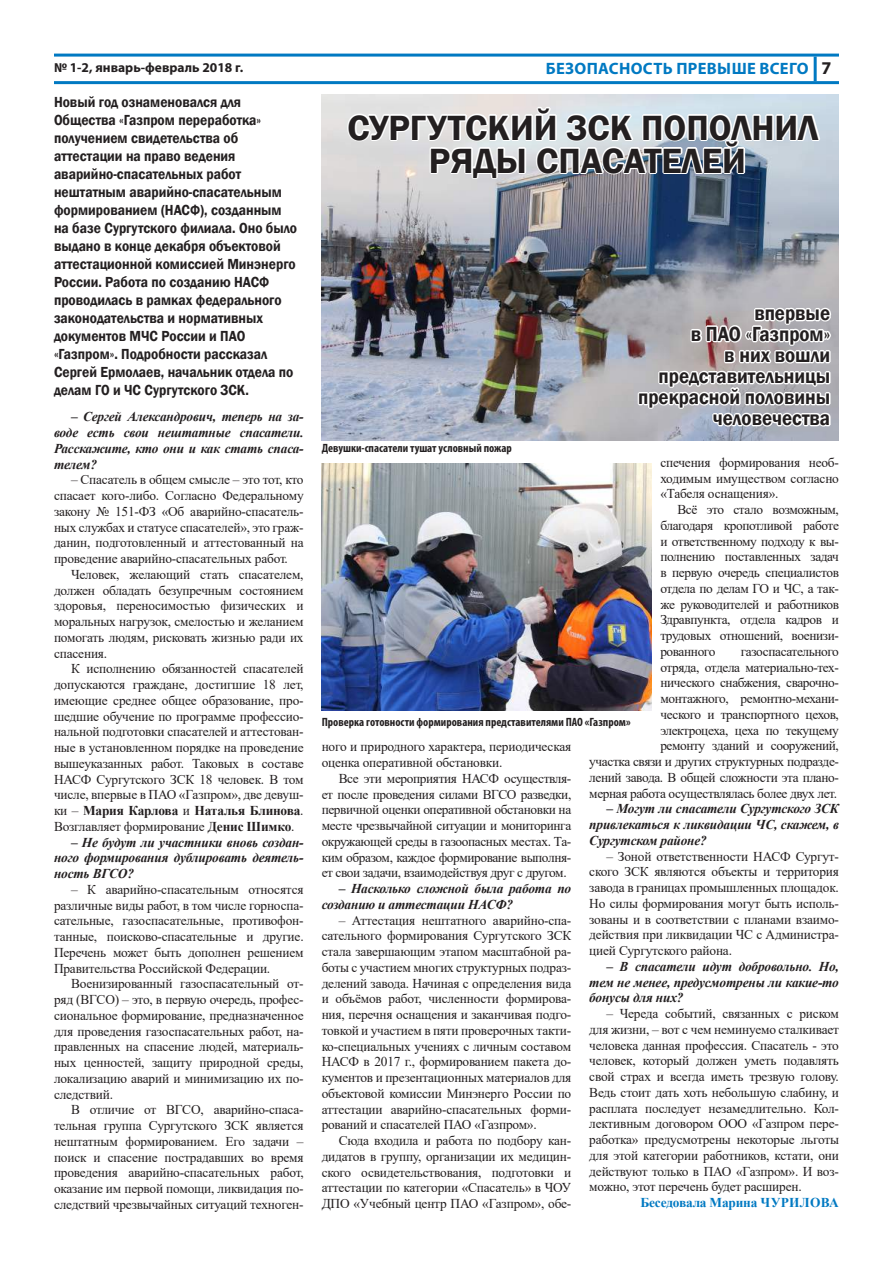
<style>
.page{position:relative;width:893px;height:1263px;background:#fff}
.page>*{position:absolute;margin:0;border:0;box-sizing:border-box;transform-origin:0 0}
.t1{font:600 36px/33px "Franklin Gothic";color:#231f20;text-align:center}
.t2{font:600 21px/21px "Franklin Gothic";color:#231f20;text-align:right;scale:.9 1}
.t3{font:700 16.5px "Myriad Pro";letter-spacing:.02em;color:#0079c2}
.t4{font:600 15px/18px "Franklin Gothic";color:#231f20;scale:.9 1}
.t5{font:13.5px/15.8px "Times New Roman";letter-spacing:-.015em;color:#231f20;text-align:justify}
.t6{font:italic 700 13.5px/15.8px "Times New Roman";letter-spacing:-.015em;color:#231f20;text-align:justify}
.t7{font:700 13.5px "Myriad Pro";color:#231f20}
.t8{font:700 13.5px "Times New Roman";letter-spacing:-.015em;color:#0079c2}
.t9{font:700 condensed 12px "Myriad Pro";color:#231f20}
.s1{font-size:18px;color:#231f20}
.s2{font-weight:700}
</style>
<div class="page">
<hr style="left:54px;top:54px;width:785px;height:3px;background:#0079c2">
<hr style="left:54px;top:81px;width:785px;height:3px;background:#0079c2">
<hr style="left:814px;top:57px;width:3px;height:24px;background:#0079c2">
<img style="left:322px;top:464px;width:330px;height:246px">
<img style="left:322px;top:95px;width:517px;height:345px">
<svg style="left:345px;top:105px;width:478px;height:76px"></svg>
<svg style="left:636px;top:305px;width:198px;height:124px"></svg>
<p class="t7" style="left:54px;top:59px;width:191px">№ 1-2, январь-февраль 2018 г.</p>
<p class="t3" style="left:546px;top:57px;width:287px">БЕЗОПАСНОСТЬ ПРЕВЫШЕ ВСЕГО <span class="s1">7</span></p>
<p class="t4" style="left:54px;top:93px;width:272px">Новый год ознаменовался для<br>Общества «Газпром переработка» получением свидетельства об аттестации на право ведения аварийно-спасательных работ нештатным аварийно-спасательным формированием (НАСФ), созданным на базе Сургутского филиала. Оно было выдано в конце декабря объектовой аттестационной комиссией Минэнерго<br>России. Работа по созданию НАСФ проводилась в рамках федерального законодательства и нормативных документов МЧС России и ПАО «Газпром». Подробности рассказал<br>Сергей Ермолаев, начальник отдела по делам ГО и ЧС Сургутского ЗСК.</p>
<p class="t6" style="left:54px;top:408px;width:251px;text-indent:17px">– Сергей Александрович, теперь на за&shy;воде есть свои нештатные спасатели.<br>Расскажите, кто они и как стать спаса&shy;телем?</p>
<p class="t5" style="left:54px;top:471px;width:251px;text-indent:17px">– Спасатель в общем смысле – это тот, кто спасает кого-либо. Согласно Федеральному закону № 151-ФЗ «Об аварийно-спасатель&shy;ных службах и статусе спасателей», это граж&shy;данин, подготовленный и аттестованный на проведение аварийно-спасательных работ.</p>
<p class="t5" style="left:54px;top:566px;width:251px;text-indent:17px">Человек, желающий стать спасателем, должен обладать безупречным состоянием здоровья, переносимостью физических и моральных нагрузок, смелостью и желанием помогать людям, рисковать жизнью ради их спасения.</p>
<p class="t5" style="left:54px;top:660px;width:251px;text-indent:17px">К исполнению обязанностей спасателей допускаются граждане, достигшие 18 лет, имеющие среднее общее образование, про&shy;шедшие обучение по программе профессио&shy;нальной подготовки спасателей и аттестован&shy;ные в установленном порядке на проведение вышеуказанных работ. Таковых в составе НАСФ Сургутского ЗСК 18 человек. В том числе, впервые в ПАО «Газпром», две девуш&shy;ки – <span class="s2">Мария Карлова</span> и <span class="s2">Наталья Блинова</span>.<br>Возглавляет формирование <span class="s2">Денис Шимко</span>.</p>
<p class="t6" style="left:54px;top:834px;width:251px;text-indent:17px">– Не будут ли участники вновь создан&shy;ного формирования дублировать деятель&shy;ность ВГСО?</p>
<p class="t5" style="left:54px;top:881px;width:251px;text-indent:17px">– К аварийно-спасательным относятся различные виды работ, в том числе горноспа&shy;сательные, газоспасательные, противофон&shy;танные, поисково-спасательные и другие.<br>Перечень может быть дополнен решением Правительства Российской Федерации.</p>
<p class="t5" style="left:54px;top:975px;width:251px;text-indent:17px">Военизированный газоспасательный от&shy;ряд (ВГСО) – это, в первую очередь, профес&shy;сиональное формирование, предназначенное для проведения газоспасательных работ, на&shy;правленных на спасение людей, материаль&shy;ных ценностей, защиту природной среды, локализацию аварий и минимизацию их по&shy;следствий.</p>
<p class="t5" style="left:54px;top:1101px;width:251px;text-indent:17px">В отличие от ВГСО, аварийно-спаса&shy;тельная группа Сургутского ЗСК является нештатным формированием. Его задачи – поиск и спасение пострадавших во время проведения аварийно-спасательных работ, оказание им первой помощи, ликвидация по&shy;следствий чрезвычайных ситуаций техноген-</p>
<h1 class="t1" style="left:347px;top:111px;width:472px">СУРГУТСКИЙ ЗСК ПОПОЛНИЛ<br>РЯДЫ СПАСАТЕЛЕЙ</h1>
<h2 class="t2" style="left:638px;top:303px;width:215px">впервые<br>в ПАО «Газпром»<br>в них вошли представительницы прекрасной половины человечества</h2>
<p class="t9" style="left:322px;top:440px;width:192px">Девушки-спасатели тушат условный пожар</p>
<p class="t5" style="left:660px;top:454px;width:180px">спечения формирования необ&shy;ходимым имуществом согласно «Табеля оснащения».</p>
<p class="t5" style="left:660px;top:501px;width:180px;text-indent:17px">Всё это стало возможным, благодаря кропотливой работе и ответственному подходу к вы&shy;полнению поставленных задач в первую очередь специалистов отдела по делам ГО и ЧС, а так&shy;же руководителей и работников Здравпункта, отдела кадров и трудовых отношений, военизи&shy;рованного</p>
<p class="t5" style="left:589px;top:643px;width:251px;text-align:right">газоспасательного<br>отряда, отдела материально-тех-<br>нического снабжения, сварочно&shy;монтажного, ремонтно-механи-<br>ческого и транспортного цехов, электроцеха, цеха по текущему<br>ремонту зданий и сооружений,<br>участка связи и других структурных подразде&shy;лений завода. В общей сложности эта плано&shy;мерная работа осуществлялась более двух лет.</p>
<p class="t6" style="left:589px;top:801px;width:251px;text-indent:17px">– Могут ли спасатели Сургутского ЗСК привлекаться к ликвидации ЧС, скажем, в Сургутском районе?</p>
<p class="t5" style="left:589px;top:848px;width:251px;text-indent:17px">– Зоной ответственности НАСФ Сургут&shy;ского ЗСК являются объекты и территория завода в границах промышленных площадок.<br>Но силы формирования могут быть исполь&shy;зованы и в соответствии с планами взаимо&shy;действия при ликвидации ЧС с Администра&shy;цией Сургутского района.</p>
<p class="t6" style="left:589px;top:958px;width:251px;text-indent:17px">– В спасатели идут добровольно. Но, тем не менее, предусмотрены ли какие-то бонусы для них?</p>
<p class="t5" style="left:589px;top:1005px;width:251px;text-indent:17px">– Череда событий, связанных с риском для жизни, – вот с чем неминуемо сталкивает человека данная профессия. Спасатель - это человек, который должен уметь подавлять свой страх и всегда иметь трезвую голову.<br>Ведь стоит дать хоть небольшую слабину, и расплата последует незамедлительно. Кол&shy;лективным договором ООО «Газпром пере&shy;работка» предусмотрены некоторые льготы для этой категории работников, кстати, они действуют только в ПАО «Газпром». И воз&shy;можно, этот перечень будет расширен.</p>
<p class="t8" style="left:640px;top:1193px;width:200px">Беседовала Марина ЧУРИЛОВА</p>
<p class="t9" style="left:322px;top:714px;width:310px">Проверка готовности формирования представителями ПАО «Газпром»</p>
<p class="t5" style="left:322px;top:739px;width:251px">ного и природного характера, периодическая оценка оперативной обстановки.</p>
<p class="t5" style="left:322px;top:770px;width:251px;text-indent:17px">Все эти мероприятия НАСФ осуществля&shy;ет после проведения силами ВГСО разведки, первичной оценки оперативной обстановки на месте чрезвычайной ситуации и мониторинга окружающей среды в газоопасных местах. Та&shy;ким образом, каждое формирование выполня&shy;ет свои задачи, взаимодействуя друг с другом.</p>
<p class="t6" style="left:322px;top:880px;width:251px;text-indent:17px">– Насколько сложной была работа по созданию и аттестации НАСФ?</p>
<p class="t5" style="left:322px;top:912px;width:251px;text-indent:17px">– Аттестация нештатного аварийно-спа&shy;сательного формирования Сургутского ЗСК стала завершающим этапом масштабной ра&shy;боты с участием многих структурных подраз&shy;делений завода. Начиная с определения вида и объёмов работ, численности формирова&shy;ния, перечня оснащения и заканчивая подго&shy;товкой и участием в пяти проверочных такти&shy;ко-специальных учениях с личным составом НАСФ в 2017 г., формированием пакета до&shy;кументов и презентационных материалов для объектовой комиссии Минэнерго России по аттестации аварийно-спасательных форми&shy;рований и спасателей ПАО «Газпром».</p>
<p class="t5" style="left:322px;top:1132px;width:251px;text-indent:17px">Сюда входила и работа по подбору кан&shy;дидатов в группу, организации их медицин&shy;ского освидетельствования, подготовки и аттестации по категории «Спасатель» в ЧОУ ДПО «Учебный центр ПАО «Газпром», обе-</p>
</div>
